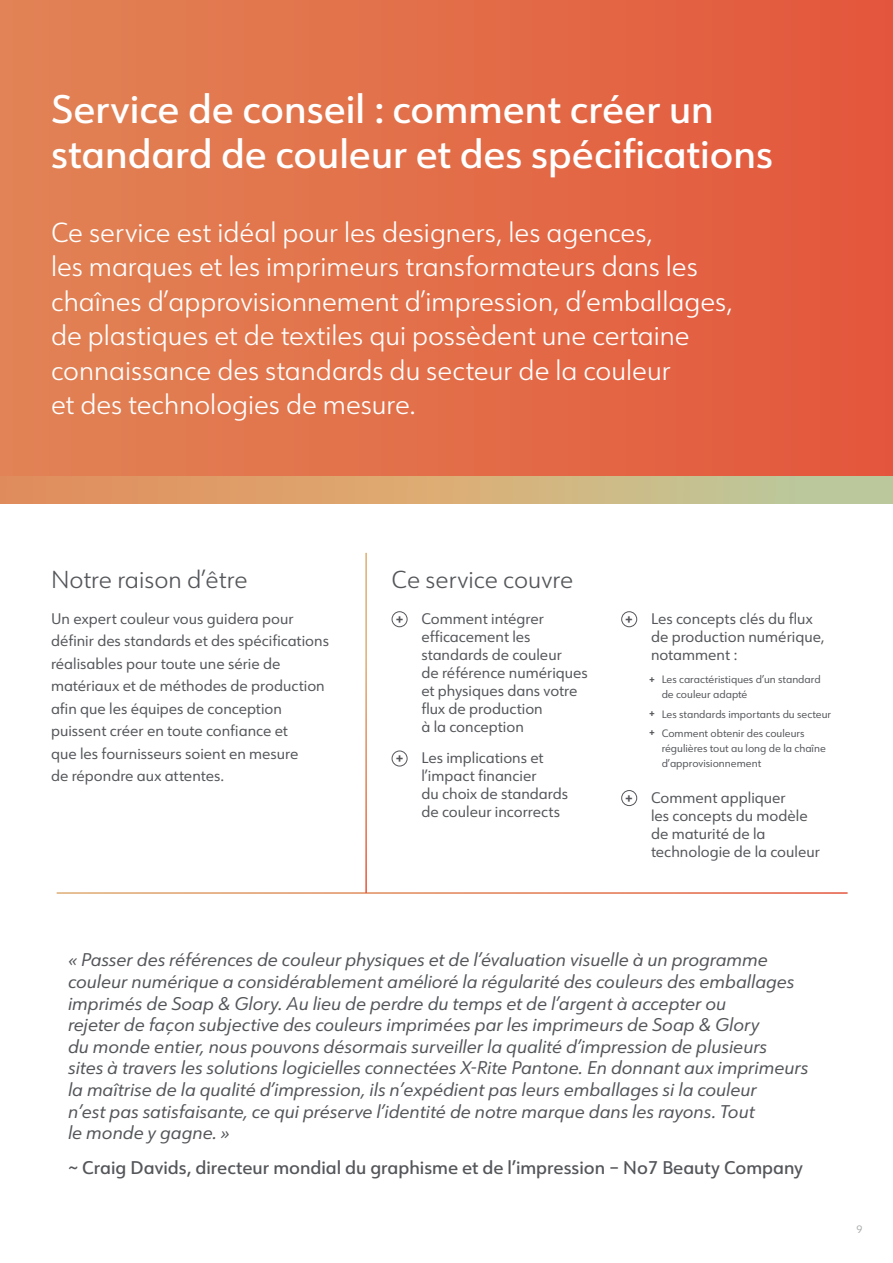
<style>
.page{position:relative;width:893px;height:1263px;background:#fff}
.page>*{position:absolute;margin:0;border:0;box-sizing:border-box;transform-origin:0 0}
.t1{font:500 39px/45px "URW Form";color:#fff}
.t2{font:300 27px/34.5px "URW Form";color:#fff}
.t3{font:300 24px "URW Form";color:#54565a}
.t4{font:italic 18px/21.6px "URW Form";color:#54565a}
.t5{font:500 18px "URW Form";color:#54565a}
.t6{font:15px/18px "URW Form";color:#54565a}
.t7{font:700 13.5px "URW Form";color:#54565a}
.t8{font:10.5px/15px "URW Form";color:#54565a}
.t9{font:10.5px "URW Form";color:#a9aaad}
.t10{font:700 10.2px/19.2px "URW Form";color:#54565a}
</style>
<div class="page">
<div style="left:0;top:0;width:893px;height:489px;background:linear-gradient(to right,#e18455,#e4573c)"></div>
<div style="left:0;top:476px;width:893px;height:28px;background:linear-gradient(to right,#ea8c56,#bdcf9e)"></div>
<div style="left:392px;top:611px;width:16px;height:16px;border:1px solid #54565a;border-radius:50%"></div>
<div style="left:392px;top:750px;width:16px;height:16px;border:1px solid #54565a;border-radius:50%"></div>
<div style="left:621px;top:611px;width:16px;height:16px;border:1px solid #54565a;border-radius:50%"></div>
<div style="left:621px;top:790px;width:16px;height:16px;border:1px solid #54565a;border-radius:50%"></div>
<h1 class="t1" style="left:51px;top:86px;width:723px">Service de conseil : comment créer un standard de couleur et des spécifications</h1>
<p class="t2" style="left:51px;top:214px;width:683px">Ce service est idéal pour les designers, les agences,<br>les marques et les imprimeurs transformateurs dans les chaînes d’approvisionnement d’impression, d’emballages, de plastiques et de textiles qui possèdent une certaine connaissance des standards du secteur de la couleur<br>et des technologies de mesure.</p>
<h3 class="t3" style="left:51px;top:564px;width:198px">Notre raison d’être</h3>
<h3 class="t3" style="left:392px;top:564px;width:183px">Ce service couvre</h3>
<p class="t6" style="left:421px;top:609px;width:168px">Comment intégrer efficacement les standards de couleur<br>de référence numériques et physiques dans votre flux de production<br>à la conception</p>
<p class="t6" style="left:421px;top:748px;width:148px">Les implications et l’impact financier<br>du choix de standards de couleur incorrects</p>
<p class="t7" style="left:396px;top:609px;width:9px">+</p>
<p class="t6" style="left:651px;top:609px;width:175px">Les concepts clés du flux de production numérique, notamment :</p>
<p class="t8" style="left:662px;top:672px;width:160px">Les caractéristiques d’un standard de couleur adapté</p>
<p class="t8" style="left:662px;top:704px;width:171px;line-height:19.2px">Les standards importants du secteur<br>Comment obtenir des couleurs</p>
<p class="t8" style="left:662px;top:740px;width:166px">régulières tout au long de la chaîne d’approvisionnement</p>
<p class="t6" style="left:651px;top:788px;width:170px">Comment appliquer<br>les concepts du modèle de maturité de la technologie de la couleur</p>
<p class="t6" style="left:51px;top:607px;width:279px;line-height:22.5px">Un expert couleur vous guidera pour définir des standards et des spécifications réalisables pour toute une série de matériaux et de méthodes de production afin que les équipes de conception puissent créer en toute confiance et<br>que les fournisseurs soient en mesure<br>de répondre aux attentes.</p>
<p class="t7" style="left:625px;top:609px;width:9px">+</p>
<p class="t10" style="left:649px;top:669px;width:7px">+</p>
<p class="t10" style="left:649px;top:703px;width:7px">+ +</p>
<p class="t7" style="left:396px;top:749px;width:9px">+</p>
<p class="t7" style="left:625px;top:788px;width:9px">+</p>
<p class="t4" style="left:68px;top:948px;width:742px">« Passer des références de couleur physiques et de l’évaluation visuelle à un programme couleur numérique a considérablement amélioré la régularité des couleurs des emballages imprimés de Soap &amp; Glory. Au lieu de perdre du temps et de l’argent à accepter ou<br>rejeter de façon subjective des couleurs imprimées par les imprimeurs de Soap &amp; Glory<br>du monde entier, nous pouvons désormais surveiller la qualité d’impression de plusieurs<br>sites à travers les solutions logicielles connectées X-Rite Pantone. En donnant aux imprimeurs la maîtrise de la qualité d’impression, ils n’expédient pas leurs emballages si la couleur<br>n’est pas satisfaisante, ce qui préserve l’identité de notre marque dans les rayons. Tout<br>le monde y gagne. »</p>
<p class="t5" style="left:68px;top:1155px;width:736px">~ Craig Davids, directeur mondial du graphisme et de l’impression – No7 Beauty Company</p>
<p class="t9" style="left:856px;top:1222px;width:8px">9</p>
</div>
